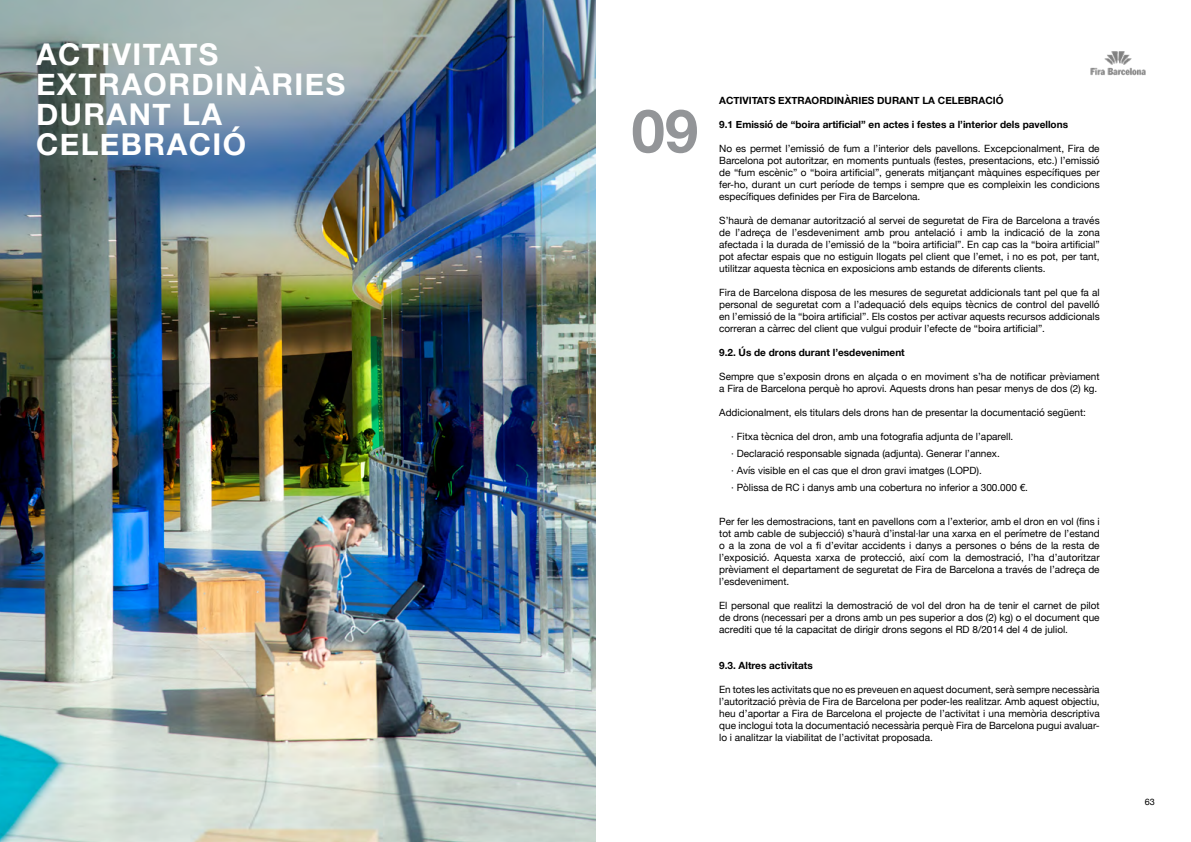
<style>
.page{position:relative;width:1191px;height:842px;background:#fff}
.page>*{position:absolute;margin:0;border:0;box-sizing:border-box;transform-origin:0 0}
.t1{font:700 60px "Helvetica Neue";color:#939598}
.t2{font:700 30px/30px "Helvetica Neue";letter-spacing:.05em;color:#fff}
.t3{font:10px/12px "Helvetica Neue";color:#000;text-align:justify}
.t4{font:700 10px "Helvetica Neue";color:#000}
.t5{font:9px "Helvetica Neue";color:#000}
</style>
<div class="page">
<img style="left:1090px;top:51px;width:56px;height:25px">
<img style="left:0;top:0;width:595px;height:842px">
<h2 class="t2" style="left:36px;top:40px;width:311px">ACTIVITATS<br>EXTRAORDINÀRIES<br>DURANT LA<br>CELEBRACIÓ</h2>
<h1 class="t1" style="left:631px;top:84px;width:68px">09</h1>
<p class="t4" style="left:719px;top:92px;width:286px">ACTIVITATS EXTRAORDINÀRIES DURANT LA CELEBRACIÓ</p>
<p class="t4" style="left:719px;top:116px;width:350px">9.1 Emissió de “boira artificial” en actes i festes a l’interior dels pavellons</p>
<p class="t3" style="left:719px;top:143px;width:382px">No es permet l’emissió de fum a l’interior dels pavellons. Excepcionalment, Fira de Barcelona pot autoritzar, en moments puntuals (festes, presentacions, etc.) l’emissió de “fum escènic” o “boira artificial”, generats mitjançant màquines específiques per fer-ho, durant un curt període de temps i sempre que es compleixin les condicions específiques definides per Fira de Barcelona.</p>
<p class="t3" style="left:719px;top:215px;width:382px">S’haurà de demanar autorització al servei de seguretat de Fira de Barcelona a través de l’adreça de l’esdeveniment amb prou antelació i amb la indicació de la zona afectada i la durada de l’emissió de la “boira artificial”. En cap cas la “boira artificial” pot afectar espais que no estiguin llogats pel client que l’emet, i no es pot, per tant, utilitzar aquesta tècnica en exposicions amb estands de diferents clients.</p>
<p class="t3" style="left:719px;top:287px;width:382px">Fira de Barcelona disposa de les mesures de seguretat addicionals tant pel que fa al personal de seguretat com a l’adequació dels equips tècnics de control del pavelló en l’emissió de la “boira artificial”. Els costos per activar aquests recursos addicionals correran a càrrec del client que vulgui produir l’efecte de “boira artificial”.</p>
<p class="t4" style="left:719px;top:344px;width:187px">9.2. Ús de drons durant l’esdeveniment</p>
<p class="t3" style="left:719px;top:371px;width:382px">Sempre que s’exposin drons en alçada o en moviment s’ha de notificar prèviament a Fira de Barcelona perquè ho aprovi. Aquests drons han pesar menys de dos (2) kg.</p>
<p class="t3" style="left:719px;top:407px;width:368px">Addicionalment, els titulars dels drons han de presentar la documentació següent:</p>
<p class="t3" style="left:731px;top:428px;width:298px;line-height:17px;text-align:left">· Fitxa tècnica del dron, amb una fotografia adjunta de l’aparell.<br>· Declaració responsable signada (adjunta). Generar l’annex.<br>· Avís visible en el cas que el dron gravi imatges (LOPD).<br>· Pòlissa de RC i danys amb una cobertura no inferior a 300.000 €.</p>
<p class="t3" style="left:719px;top:516px;width:382px">Per fer les demostracions, tant en pavellons com a l’exterior, amb el dron en vol (fins i tot amb cable de subjecció) s’haurà d’instal·lar una xarxa en el perímetre de l’estand o a la zona de vol a fi d’evitar accidents i danys a persones o béns de la resta de l’exposició. Aquesta xarxa de protecció, així com la demostració, l’ha d’autoritzar prèviament el departament de seguretat de Fira de Barcelona a través de l’adreça de l’esdeveniment.</p>
<p class="t3" style="left:719px;top:600px;width:382px">El personal que realitzi la demostració de vol del dron ha de tenir el carnet de pilot de drons (necessari per a drons amb un pes superior a dos (2) kg) o el document que acrediti que té la capacitat de dirigir drons segons el RD 8/2014 del 4 de juliol.</p>
<p class="t4" style="left:719px;top:657px;width:95px">9.3. Altres activitats</p>
<p class="t3" style="left:719px;top:684px;width:382px">En totes les activitats que no es preveuen en aquest document, serà sempre necessària l’autorització prèvia de Fira de Barcelona per poder-les realitzar. Amb aquest objectiu, heu d’aportar a Fira de Barcelona el projecte de l’activitat i una memòria descriptiva que inclogui tota la documentació necessària perquè Fira de Barcelona pugui avaluar&shy;lo i analitzar la viabilitat de l’activitat proposada.</p>
<p class="t5" style="left:1145px;top:795px;width:12px">63</p>
</div>
